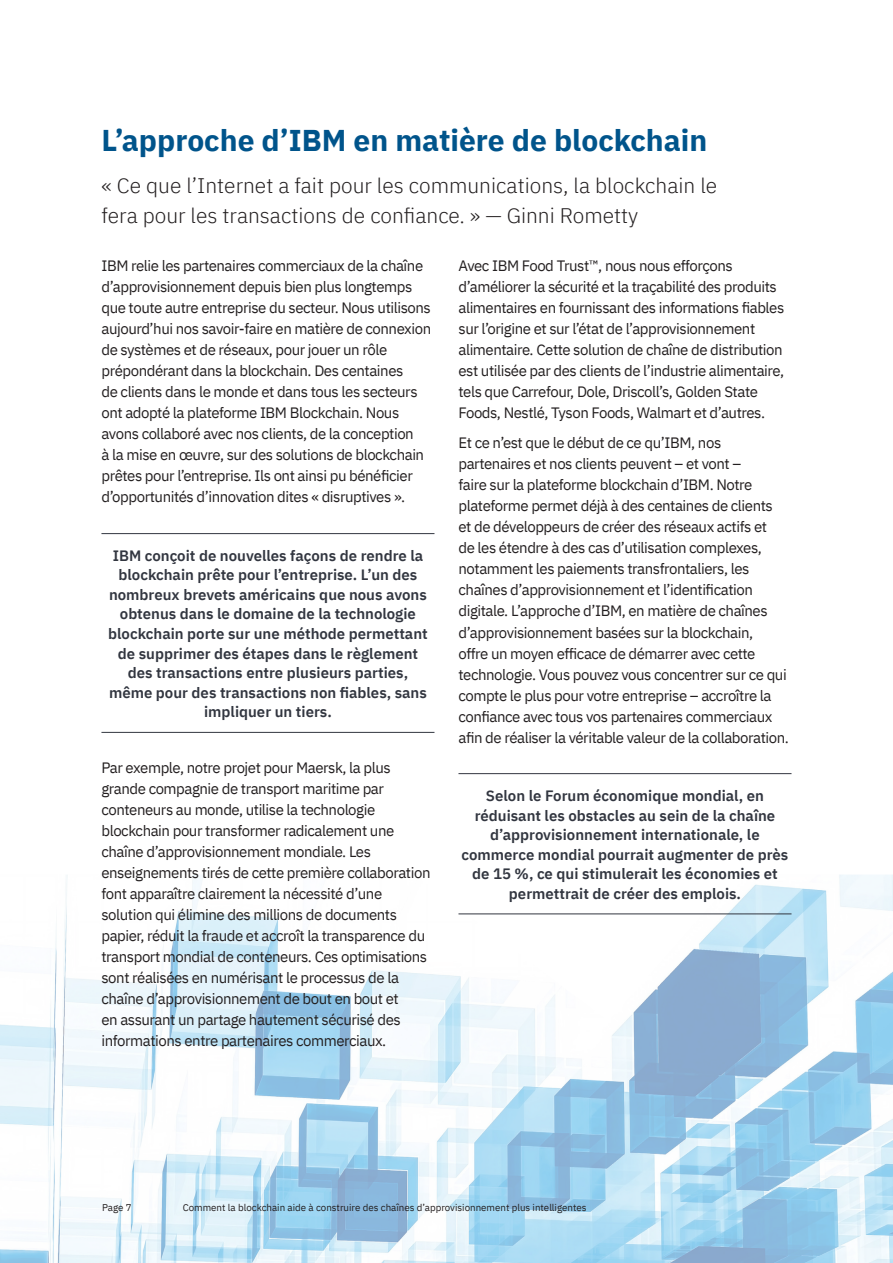
<style>
.page{position:relative;width:893px;height:1263px;background:#fff}
.page>*{position:absolute;margin:0;border:0;box-sizing:border-box;transform-origin:0 0}
.Subhead{font:700 30px "IBM Plex Sans";color:#00548b}
.Intro{font:300 21px/30px "IBM Plex Sans";color:#231f20}
.Body{font:15px/21px "IBM Plex Sans";letter-spacing:-.03em;color:#231f20}
.Callout{font:600 15px/19.5px "IBM Plex Sans";color:#323640;text-align:center}
.t1{font:9.75px "IBM Plex Sans";color:#231f20}
</style>
<div class="page">
<img style="left:0;top:875px;width:893px;height:388px">
<hr style="left:101px;top:533px;width:333px;height:1px;background:#323640">
<hr style="left:101px;top:732px;width:333px;height:1px;background:#323640">
<hr style="left:458px;top:773px;width:333px;height:1px;background:#323640">
<hr style="left:458px;top:913px;width:333px;height:1px;background:#323640">
<p class="Subhead" style="left:101px;top:116px;width:607px">L’approche d’IBM en matière de blockchain</p>
<p class="Intro" style="left:101px;top:169px;width:617px">« Ce que l’Internet a fait pour les communications, la blockchain le fera pour les transactions de confiance. » — Ginni Rometty</p>
<p class="Body" style="left:101px;top:254px;width:331px">IBM relie les partenaires commerciaux de la chaîne d’approvisionnement depuis bien plus longtemps que toute autre entreprise du secteur. Nous utilisons aujourd’hui nos savoir-faire en matière de connexion de systèmes et de réseaux, pour jouer un rôle prépondérant dans la blockchain. Des centaines<br>de clients dans le monde et dans tous les secteurs ont adopté la plateforme IBM Blockchain. Nous avons collaboré avec nos clients, de la conception<br>à la mise en œuvre, sur des solutions de blockchain prêtes pour l’entreprise. Ils ont ainsi pu bénéficier d’opportunités d’innovation dites « disruptives ».</p>
<p class="Callout" style="left:108px;top:545px;width:321px">IBM conçoit de nouvelles façons de rendre la blockchain prête pour l’entreprise. L’un des nombreux brevets américains que nous avons obtenus dans le domaine de la technologie blockchain porte sur une méthode permettant de supprimer des étapes dans le règlement des transactions entre plusieurs parties, même pour des transactions non fiables, sans impliquer un tiers.</p>
<p class="Body" style="left:101px;top:755px;width:331px">Par exemple, notre projet pour Maersk, la plus grande compagnie de transport maritime par conteneurs au monde, utilise la technologie blockchain pour transformer radicalement une chaîne d’approvisionnement mondiale. Les enseignements tirés de cette première collaboration font apparaître clairement la nécessité d’une solution qui élimine des millions de documents papier, réduit la fraude et accroît la transparence du transport mondial de conteneurs. Ces optimisations sont réalisées en numérisant le processus de la chaîne d’approvisionnement de bout en bout et<br>en assurant un partage hautement sécurisé des informations entre partenaires commerciaux.</p>
<p class="Body" style="left:458px;top:254px;width:327px">Avec IBM Food Trust™, nous nous efforçons d’améliorer la sécurité et la traçabilité des produits alimentaires en fournissant des informations fiables sur l’origine et sur l’état de l’approvisionnement alimentaire. Cette solution de chaîne de distribution est utilisée par des clients de l’industrie alimentaire, tels que Carrefour, Dole, Driscoll’s, Golden State Foods, Nestlé, Tyson Foods, Walmart et d’autres.</p>
<p class="Body" style="left:458px;top:431px;width:332px">Et ce n’est que le début de ce qu’IBM, nos partenaires et nos clients peuvent – et vont –<br>faire sur la plateforme blockchain d’IBM. Notre plateforme permet déjà à des centaines de clients et de développeurs de créer des réseaux actifs et<br>de les étendre à des cas d’utilisation complexes, notamment les paiements transfrontaliers, les chaînes d’approvisionnement et l’identification digitale. L’approche d’IBM, en matière de chaînes d’approvisionnement basées sur la blockchain,<br>offre un moyen efficace de démarrer avec cette technologie. Vous pouvez vous concentrer sur ce qui compte le plus pour votre entreprise – accroître la confiance avec tous vos partenaires commerciaux afin de réaliser la véritable valeur de la collaboration.</p>
<p class="Callout" style="left:462px;top:785px;width:328px">Selon le Forum économique mondial, en réduisant les obstacles au sein de la chaîne d’approvisionnement internationale, le commerce mondial pourrait augmenter de près de 15 %, ce qui stimulerait les économies et permettrait de créer des emplois.</p>
<p class="t1" style="left:102px;top:1200px;width:31px">Page 7</p>
<p class="t1" style="left:183px;top:1200px;width:405px">Comment la blockchain aide à construire des chaînes d’approvisionnement plus intelligentes</p>
</div>
